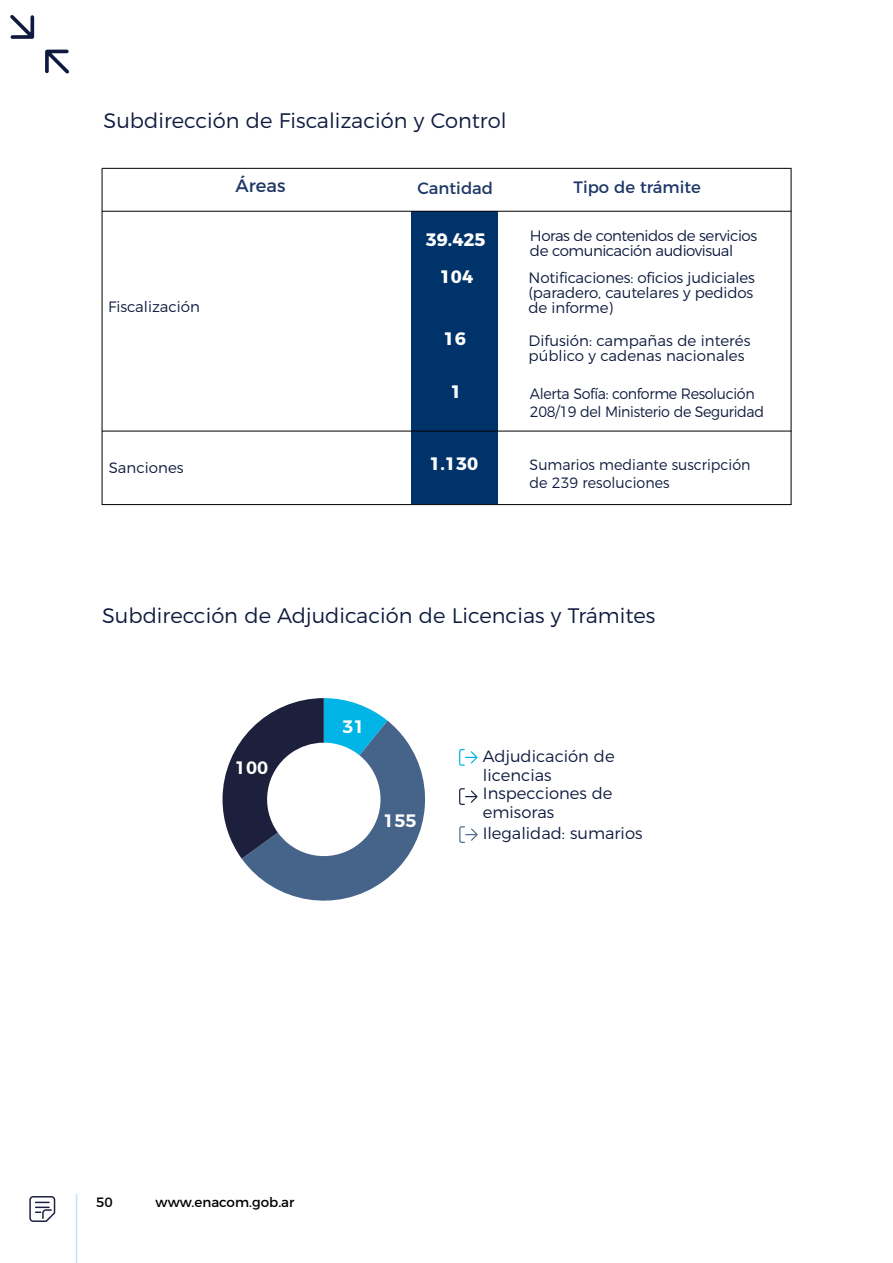
<style>
.page{position:relative;width:893px;height:1263px;background:#fff}
.page>*{position:absolute;margin:0;border:0;box-sizing:border-box;transform-origin:0 0}
.t1{font:300 21px "Montserrat";color:#0e1b3f}
.t2{font:700 18px "Montserrat";color:#fff}
.t3{font:600 18px "Montserrat";color:#fffffd}
.t4{font:18px "Montserrat";color:#1d3767}
.t5{font:600 18px "Montserrat";color:#fff}
.t6{font:16.5px "Montserrat";color:#1d3767}
.t7{font:300 16.35px/20.2px "Montserrat";color:#101b40}
.t8{font:300 15px/15px "Montserrat";letter-spacing:-.01em;color:#0e1b3f;text-align:justify}
.t9{font:300 15px/18px "Montserrat";letter-spacing:-.01em;color:#0e1b3f;scale:.95 1}
.t10{font:300 15px/15px "Montserrat";letter-spacing:-.03em;color:#0e1b3f}
.t11{font:13.5px "Montserrat";color:#000}
</style>
<div class="page">
<svg style="left:10px;top:15px;width:59px;height:59px"></svg>
<hr style="left:76px;top:1194px;width:1px;height:69px;background:#bce4fa">
<svg style="left:29px;top:1196px;width:27px;height:26px"></svg>
<svg style="left:223px;top:698px;width:203px;height:203px"></svg>
<svg style="left:459px;top:749px;width:19px;height:17px"></svg>
<svg style="left:459px;top:788px;width:19px;height:17px"></svg>
<svg style="left:459px;top:826px;width:19px;height:17px"></svg>
<div style="left:412px;top:211px;width:86px;height:293px;background:#003369"></div>
<hr style="left:102px;top:211px;width:689px;height:1px;background:#000">
<hr style="left:102px;top:431px;width:689px;height:1px;background:#000">
<hr style="left:102px;top:504px;width:689px;height:1px;background:#000">
<hr style="left:102px;top:168px;width:1px;height:337px;background:#000">
<hr style="left:102px;top:168px;width:689px;height:1px;background:#000">
<hr style="left:791px;top:168px;width:1px;height:337px;background:#000">
<h1 class="t1" style="left:104px;top:104px;width:405px">Subdirección de Fiscalización y Control</h1>
<p class="t4" style="left:236px;top:171px;width:51px">Áreas</p>
<p class="t6" style="left:417px;top:175px;width:77px">Cantidad</p>
<p class="t2" style="left:426px;top:225px;width:61px">39.425</p>
<p class="t8" style="left:108px;top:298px;width:93px">Fiscalización</p>
<p class="t2" style="left:440px;top:262px;width:35px">104</p>
<p class="t2" style="left:444px;top:324px;width:24px">16</p>
<p class="t2" style="left:450px;top:377px;width:13px">1</p>
<p class="t6" style="left:573px;top:174px;width:129px">Tipo de trámite</p>
<p class="t10" style="left:530px;top:226px;width:229px">Horas de contenidos de servicios de comunicación audiovisual</p>
<p class="t8" style="left:529px;top:269px;width:228px">Notificaciones: oficios judiciales (paradero, cautelares y pedidos de informe)</p>
<p class="t8" style="left:529px;top:331px;width:223px">Difusión: campañas de interés público y cadenas nacionales</p>
<p class="t9" style="left:530px;top:383px;width:248px">Alerta Sofía: conforme Resolución<br>208/19 del Ministerio de Seguridad</p>
<p class="t2" style="left:429px;top:449px;width:50px">1.130</p>
<p class="t8" style="left:109px;top:458px;width:76px">Sanciones</p>
<p class="t9" style="left:530px;top:455px;width:234px">Sumarios mediante suscripción de 239 resoluciones</p>
<h1 class="t1" style="left:102px;top:599px;width:555px">Subdirección de Adjudicación de Licencias y Trámites</h1>
<p class="t3" style="left:235px;top:752px;width:35px">100</p>
<p class="t3" style="left:343px;top:712px;width:24px">31</p>
<p class="t5" style="left:383px;top:805px;width:35px">155</p>
<p class="t7" style="left:483px;top:744px;width:133px;line-height:19.6px">Adjudicación de licencias</p>
<p class="t7" style="left:483px;top:781px;width:161px">Inspecciones de emisoras<br>Ilegalidad: sumarios</p>
<p class="t11" style="left:96px;top:1191px;width:18px">50</p>
<p class="t11" style="left:156px;top:1191px;width:140px">www.enacom.gob.ar</p>
</div>
